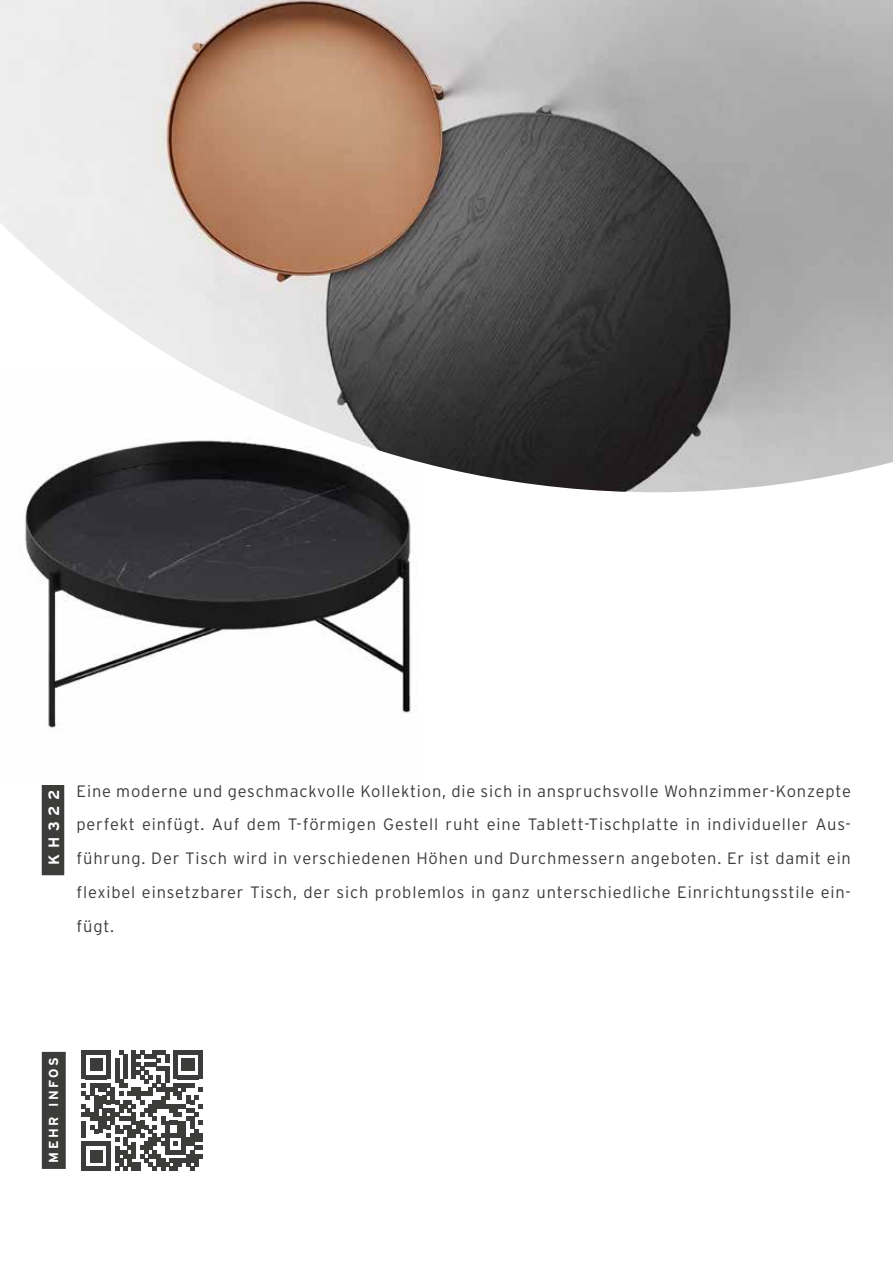
<style>
.page{position:relative;width:893px;height:1263px;background:#fff}
.page>*{position:absolute;margin:0;border:0;box-sizing:border-box;transform-origin:0 0}
.t1{font:300 16.5px/33.8px "Interstate";letter-spacing:.05em;color:#3c3c3b;text-align:justify}
.t2{font:700 15px "Interstate";letter-spacing:.39em;color:#fff}
.t3{font:700 13.05px "Interstate";letter-spacing:.2em;color:#fff}
</style>
<div class="page">
<svg style="left:82px;top:1050px;width:121px;height:121px"></svg>
<div style="left:42px;top:1052px;width:24px;height:117px;background:#3c3c3b"></div>
<div style="left:42px;top:784px;width:22px;height:91px;background:#3c3c3b"></div>
<img style="left:25px;top:492px;width:388px;height:238px">
<img style="left:0;top:0;width:893px;height:492px">
<p class="t2" style="left:45px;top:865px;width:77px;rotate:-90deg">KH322</p>
<p class="t1" style="left:77px;top:774px;width:776px">Eine moderne und geschmackvolle Kollektion, die sich in anspruchsvolle Wohnzimmer-Konzepte perfekt einfügt. Auf dem T-förmigen Gestell ruht eine Tablett-Tischplatte in individueller Aus&shy;führung. Der Tisch wird in verschiedenen Höhen und Durchmessern angeboten. Er ist damit ein flexibel einsetzbarer Tisch, der sich problemlos in ganz unterschiedliche Einrichtungsstile ein&shy;fügt.</p>
<p class="t3" style="left:46px;top:1162px;width:107px;rotate:-90deg">MEHR INFOS</p>
</div>
